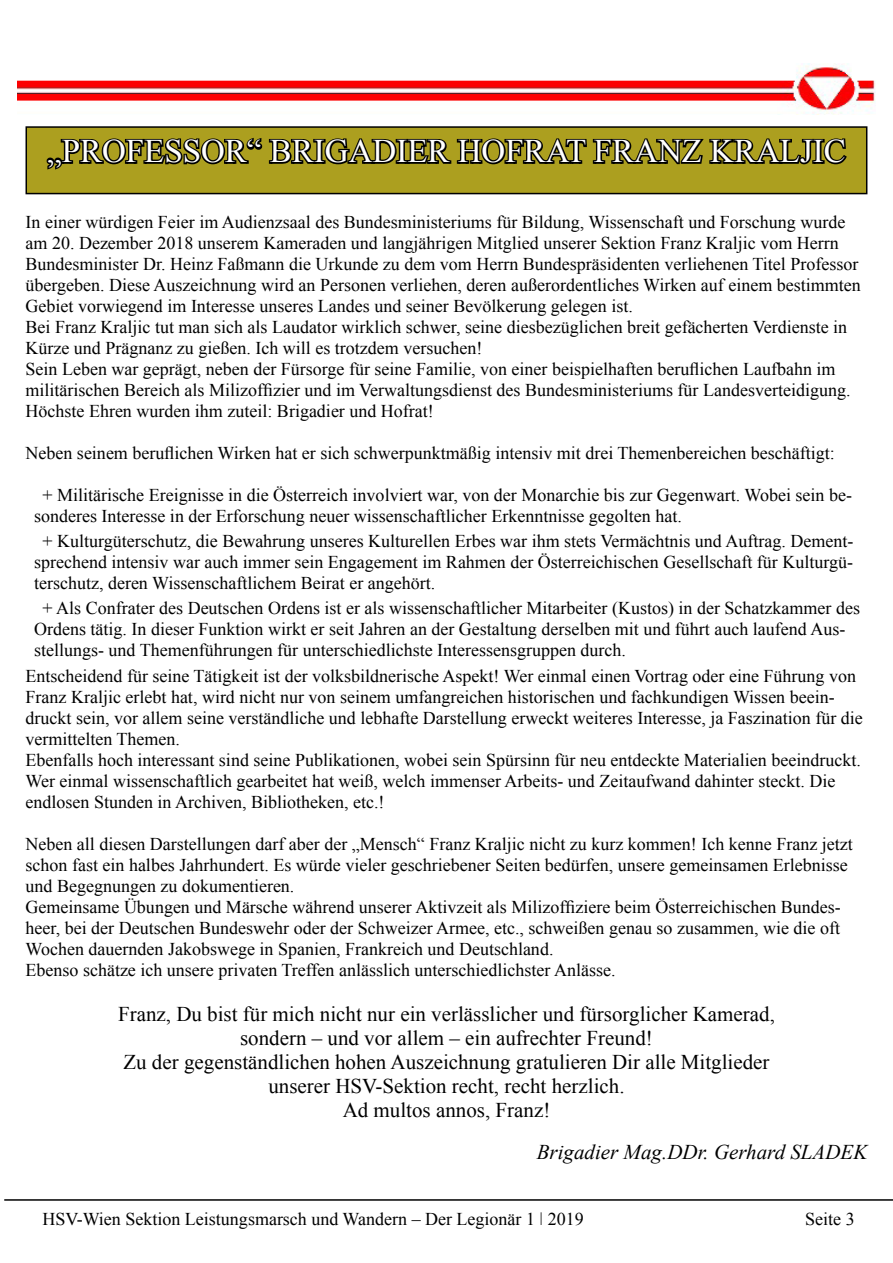
<style>
.page{position:relative;width:893px;height:1263px;background:#fff}
.page>*{position:absolute;margin:0;border:0;box-sizing:border-box;transform-origin:0 0}
.t1{font:33px "Times New Roman";color:#fff}
.t2{font:21px/24px "Times New Roman";color:#000;text-align:center}
.t3{font:italic 21px "Times New Roman";color:#000}
.t4{font:18px/21px "Times New Roman";color:#000}
</style>
<div class="page">
<hr style="left:4px;top:1199px;width:889px;height:2px;background:#000">
<img style="left:17px;top:64px;width:859px;height:51px">
<div style="left:26px;top:127px;width:841px;height:67px;background:#ac9f1f"></div>
<svg style="left:46px;top:138px;width:801px;height:32px"></svg>
<div style="left:26px;top:126px;width:841px;height:68px;border:2px solid #000"></div>
<h1 class="t1" style="left:47px;top:129px;width:800px">„PROFESSOR“ BRIGADIER HOFRAT FRANZ KRALJIC</h1>
<p class="t4" style="left:26px;top:211px;width:837px">In einer würdigen Feier im Audienzsaal des Bundesministeriums für Bildung, Wissenschaft und Forschung wurde am 20. Dezember 2018 unserem Kameraden und langjährigen Mitglied unserer Sektion Franz Kraljic vom Herrn Bundesminister Dr. Heinz Faßmann die Urkunde zu dem vom Herrn Bundespräsidenten verliehenen Titel Professor übergeben. Diese Auszeichnung wird an Personen verliehen, deren außerordentliches Wirken auf einem bestimmten Gebiet vorwiegend im Interesse unseres Landes und seiner Bevölkerung gelegen ist.<br>Bei Franz Kraljic tut man sich als Laudator wirklich schwer, seine diesbezüglichen breit gefächerten Verdienste in Kürze und Prägnanz zu gießen. Ich will es trotzdem versuchen!<br>Sein Leben war geprägt, neben der Fürsorge für seine Familie, von einer beispielhaften beruflichen Laufbahn im militärischen Bereich als Milizoffizier und im Verwaltungsdienst des Bundesministeriums für Landesverteidigung.<br>Höchste Ehren wurden ihm zuteil: Brigadier und Hofrat!</p>
<p class="t4" style="left:26px;top:442px;width:811px">Neben seinem beruflichen Wirken hat er sich schwerpunktmäßig intensiv mit drei Themenbereichen beschäftigt:</p>
<p class="t4" style="left:34px;top:484px;width:819px;text-indent:8px">+ Militärische Ereignisse in die Österreich involviert war, von der Monarchie bis zur Gegenwart. Wobei sein be&shy;sonderes Interesse in der Erforschung neuer wissenschaftlicher Erkenntnisse gegolten hat.</p>
<p class="t4" style="left:34px;top:530px;width:821px;text-align:justify;text-indent:8px">+ Kulturgüterschutz, die Bewahrung unseres Kulturellen Erbes war ihm stets Vermächtnis und Auftrag. Dement&shy;sprechend intensiv war auch immer sein Engagement im Rahmen der Österreichischen Gesellschaft für Kulturgü&shy;terschutz, deren Wissenschaftlichem Beirat er angehört.</p>
<p class="t4" style="left:34px;top:598px;width:827px;text-indent:8px">+ Als Confrater des Deutschen Ordens ist er als wissenschaftlicher Mitarbeiter (Kustos) in der Schatzkammer des<br>Ordens tätig. In dieser Funktion wirkt er seit Jahren an der Gestaltung derselben mit und führt auch laufend Aus&shy;stellungs- und Themenführungen für unterschiedlichste Interessensgruppen durch.</p>
<p class="t4" style="left:26px;top:665px;width:839px">Entscheidend für seine Tätigkeit ist der volksbildnerische Aspekt! Wer einmal einen Vortrag oder eine Führung von Franz Kraljic erlebt hat, wird nicht nur von seinem umfangreichen historischen und fachkundigen Wissen beein&shy;druckt sein, vor allem seine verständliche und lebhafte Darstellung erweckt weiteres Interesse, ja Faszination für die vermittelten Themen.<br>Ebenfalls hoch interessant sind seine Publikationen, wobei sein Spürsinn für neu entdeckte Materialien beeindruckt.<br>Wer einmal wissenschaftlich gearbeitet hat weiß, welch immenser Arbeits- und Zeitaufwand dahinter steckt. Die endlosen Stunden in Archiven, Bibliotheken, etc.!</p>
<p class="t4" style="left:26px;top:833px;width:829px">Neben all diesen Darstellungen darf aber der „Mensch“ Franz Kraljic nicht zu kurz kommen! Ich kenne Franz jetzt schon fast ein halbes Jahrhundert. Es würde vieler geschriebener Seiten bedürfen, unsere gemeinsamen Erlebnisse und Begegnungen zu dokumentieren.<br>Gemeinsame Übungen und Märsche während unserer Aktivzeit als Milizoffiziere beim Österreichischen Bundes&shy;heer, bei der Deutschen Bundeswehr oder der Schweizer Armee, etc., schweißen genau so zusammen, wie die oft Wochen dauernden Jakobswege in Spanien, Frankreich und Deutschland.<br>Ebenso schätze ich unsere privaten Treffen anlässlich unterschiedlichster Anlässe.</p>
<p class="t2" style="left:118px;top:1001px;width:658px">Franz, Du bist für mich nicht nur ein verlässlicher und fürsorglicher Kamerad, sondern – und vor allem – ein aufrechter Freund!<br>Zu der gegenständlichen hohen Auszeichnung gratulieren Dir alle Mitglieder unserer HSV-Sektion recht, recht herzlich.<br>Ad multos annos, Franz!</p>
<p class="t3" style="left:537px;top:1137px;width:332px">Brigadier Mag.DDr. Gerhard SLADEK</p>
<p class="t4" style="left:42px;top:1208px;width:543px">HSV-Wien Sektion Leistungsmarsch und Wandern – Der Legionär 1 2019</p>
<p class="t4" style="left:805px;top:1208px;width:51px">Seite 3</p>
</div>
